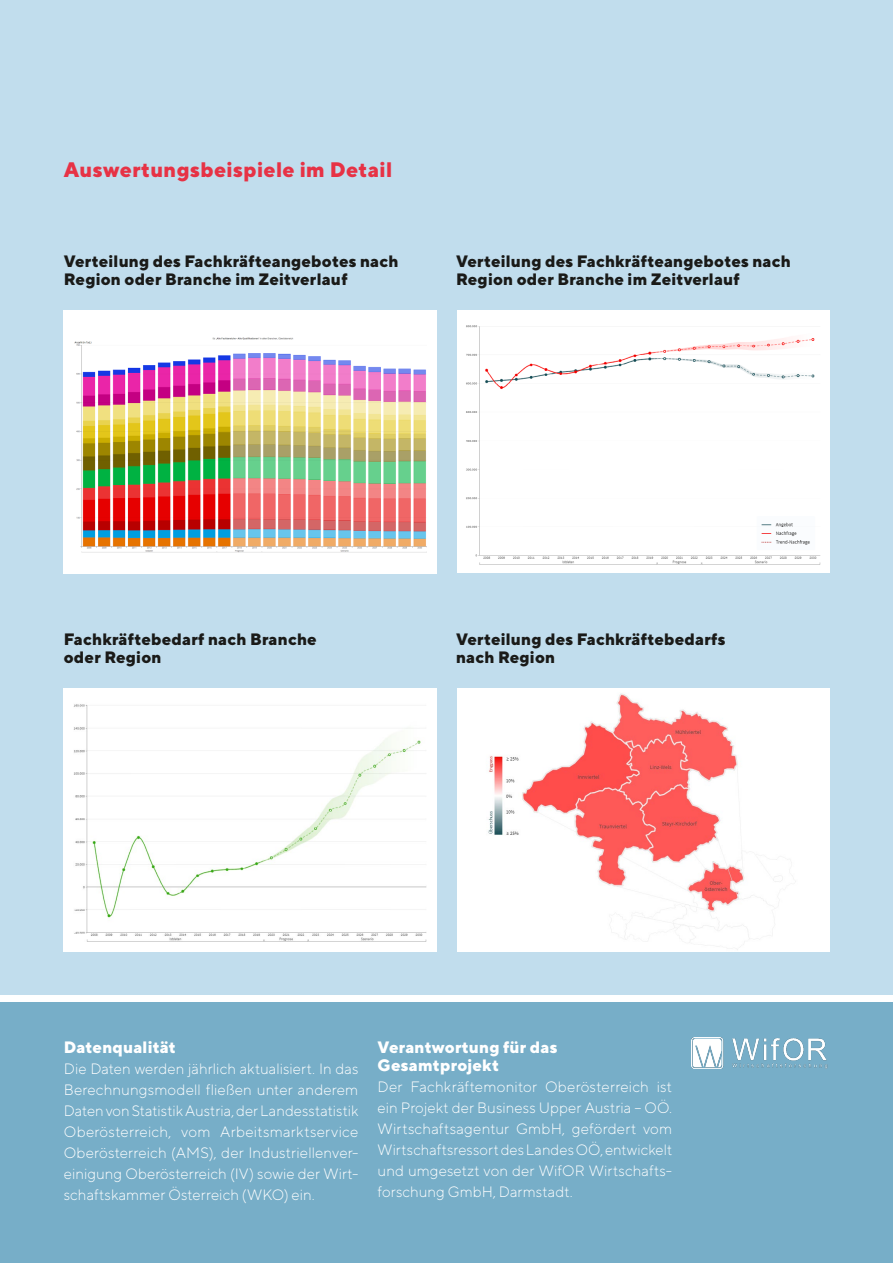
<style>
.page{position:relative;width:893px;height:1263px;background:#fff}
.page>*{position:absolute;margin:0;border:0;box-sizing:border-box;transform-origin:0 0}
.t1{font:800 21px "TT Norms";letter-spacing:.015em;color:#e73245}
.t2{font:800 16.5px/18px "TT Norms";letter-spacing:.01em;color:#1a1a18}
.t3{font:800 16.5px/18px "TT Norms";letter-spacing:.01em;color:#fff}
.t4{font:300 15px/21px "TT Norms";letter-spacing:.005em;color:#fff;text-align:justify}
</style>
<div class="page">
<div style="left:0;top:0;width:893px;height:994px;background:#c1dded"></div>
<div style="left:0;top:1002px;width:893px;height:261px;background:#77aec8"></div>
<div style="left:64px;top:311px;width:373px;height:263px;background:#fff"></div>
<div style="left:457px;top:311px;width:372px;height:262px;background:#fff"></div>
<img style="left:74px;top:337px;width:353px;height:215px">
<img style="left:466px;top:325px;width:355px;height:239px">
<div style="left:64px;top:689px;width:373px;height:263px;background:#fff"></div>
<img style="left:457px;top:689px;width:372px;height:262px">
<img style="left:74px;top:704px;width:353px;height:238px">
<img style="left:691px;top:1037px;width:137px;height:31px">
<h1 class="t1" style="left:64px;top:156px;width:330px">Auswertungsbeispiele im Detail</h1>
<p class="t2" style="left:64px;top:252px;width:336px">Verteilung des Fachkräfteangebotes nach<br>Region oder Branche im Zeitverlauf</p>
<p class="t2" style="left:456px;top:252px;width:336px">Verteilung des Fachkräfteangebotes nach<br>Region oder Branche im Zeitverlauf</p>
<p class="t2" style="left:64px;top:630px;width:255px">Fachkräftebedarf nach Branche oder Region</p>
<p class="t2" style="left:456px;top:630px;width:271px">Verteilung des Fachkräftebedarfs nach Region</p>
<p class="t3" style="left:64px;top:1038px;width:114px">Datenqualität</p>
<p class="t4" style="left:64px;top:1058px;width:296px">Die Daten werden jährlich aktualisiert. In das Berechnungsmodell fließen unter anderem Daten von Statistik Austria, der Landesstatistik Oberösterreich, vom Arbeitsmarktservice Oberösterreich (AMS), der Industriellenver&shy;einigung Oberösterreich (IV) sowie der Wirt&shy;schaftskammer Österreich (WKO) ein.</p>
<p class="t3" style="left:378px;top:1038px;width:181px">Verantwortung für das<br>Gesamtprojekt</p>
<p class="t4" style="left:378px;top:1076px;width:296px">Der Fachkräftemonitor Oberösterreich ist ein Projekt der Business Upper Austria – OÖ.<br>Wirtschaftsagentur GmbH, gefördert vom Wirtschaftsressort des Landes OÖ, entwickelt und umgesetzt von der WifOR Wirtschafts&shy;forschung GmbH, Darmstadt.</p>
</div>
